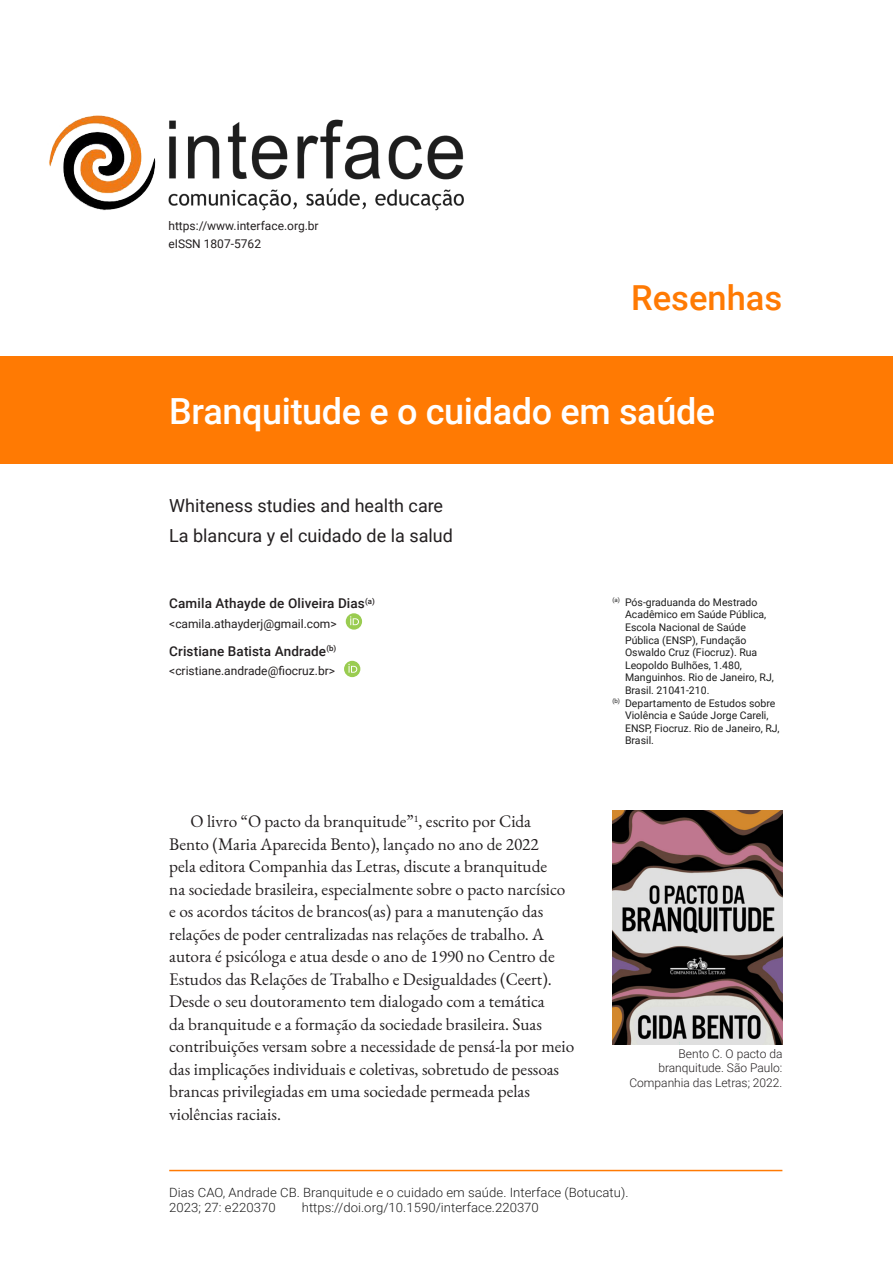
<style>
.page{position:relative;width:893px;height:1263px;background:#fff}
.page>*{position:absolute;margin:0;border:0;box-sizing:border-box;transform-origin:0 0}
.t1{font:500 36px "Roboto";letter-spacing:-.01em;color:#fff}
.t2{font:500 34.5px "Roboto";color:#ff7a03}
.t3{font:18px/30.2px "Roboto";color:#231f20}
.t4{font:17.25px/22.5px "EB Garamond";color:#231f20}
.t5{font:500 13.5px "Roboto";letter-spacing:.01em;color:#231f20}
.t6{font:300 12.75px/15.3px "Roboto";letter-spacing:.005em;color:#1d1d1d}
.t7{font:12px/18px "Roboto";color:#231f20}
.t8{font:300 12px/14.4px "Roboto";color:#231f20;text-align:right}
.t9{font:10.5px "Roboto";color:#1d1d1d}
</style>
<div class="page">
<div style="left:0;top:356px;width:893px;height:108px;background:#ff7a03"></div>
<img style="left:168px;top:119px;width:296px;height:91px">
<img style="left:49px;top:116px;width:107px;height:94px">
<hr style="left:169px;top:1170px;width:613px;height:1px;background:#ff7a03">
<div style="left:346px;top:613px;width:16px;height:17px;background:#9acc51;border-radius:50%"></div>
<svg style="left:350px;top:616px;width:9px;height:9px"></svg>
<div style="left:344px;top:661px;width:16px;height:16px;background:#9acc51;border-radius:50%"></div>
<svg style="left:348px;top:664px;width:9px;height:9px"></svg>
<img style="left:612px;top:810px;width:170px;height:234px">
<p class="t7" style="left:168px;top:216px;width:152px">https://www.interface.org.br eISSN 1807-5762</p>
<h2 class="t2" style="left:631px;top:273px;width:153px">Resenhas</h2>
<h1 class="t1" style="left:169px;top:386px;width:548px">Branquitude e o cuidado em saúde</h1>
<p class="t3" style="left:169px;top:490px;width:285px">Whiteness studies and health care<br>La blancura y el cuidado de la salud</p>
<p class="t5" style="left:169px;top:594px;width:207px">Camila Athayde de Oliveira Dias<sup>(a)</sup></p>
<p class="t7" style="left:169px;top:614px;width:169px">&lt;camila.athayderj@gmail.com&gt;</p>
<p class="t5" style="left:169px;top:641px;width:169px">Cristiane Batista Andrade<sup>(b)</sup></p>
<p class="t7" style="left:169px;top:661px;width:167px">&lt;cristiane.andrade@fiocruz.br&gt;</p>
<p class="t4" style="left:169px;top:810px;width:407px;text-indent:21px">O livro “O pacto da branquitude”<sup>1</sup>, escrito por Cida Bento (Maria Aparecida Bento), lançado no ano de 2022<br>pela editora Companhia das Letras, discute a branquitude<br>na sociedade brasileira, especialmente sobre o pacto narcísico e os acordos tácitos de brancos(as) para a manutenção das relações de poder centralizadas nas relações de trabalho. A autora é psicóloga e atua desde o ano de 1990 no Centro de Estudos das Relações de Trabalho e Desigualdades (Ceert).<br>Desde o seu doutoramento tem dialogado com a temática<br>da branquitude e a formação da sociedade brasileira. Suas contribuições versam sobre a necessidade de pensá-la por meio das implicações individuais e coletivas, sobretudo de pessoas brancas privilegiadas em uma sociedade permeada pelas violências raciais.</p>
<p class="t9" style="left:612px;top:595px;width:147px"><sup>(a)</sup> Pós-graduanda do Mestrado</p>
<p class="t9" style="left:625px;top:607px;width:143px">Acadêmico em Saúde Pública,</p>
<p class="t9" style="left:625px;top:620px;width:122px">Escola Nacional de Saúde</p>
<p class="t9" style="left:625px;top:632px;width:123px">Pública (ENSP), Fundação</p>
<p class="t9" style="left:625px;top:645px;width:134px">Oswaldo Cruz (Fiocruz). Rua</p>
<p class="t9" style="left:625px;top:658px;width:118px">Leopoldo Bulhões, 1.480,</p>
<p class="t9" style="left:625px;top:670px;width:150px">Manguinhos. Rio de Janeiro, RJ,</p>
<p class="t9" style="left:625px;top:683px;width:86px">Brasil. 21041-210.</p>
<p class="t9" style="left:612px;top:695px;width:165px"><sup>(b)</sup> Departamento de Estudos sobre</p>
<p class="t9" style="left:625px;top:708px;width:145px">Violência e Saúde Jorge Careli,</p>
<p class="t9" style="left:625px;top:721px;width:156px">ENSP, Fiocruz. Rio de Janeiro, RJ,</p>
<p class="t9" style="left:625px;top:733px;width:30px">Brasil.</p>
<p class="t8" style="left:629px;top:1046px;width:154px">Bento C. O pacto da branquitude. São Paulo:<br>Companhia das Letras; 2022.</p>
<p class="t6" style="left:169px;top:1184px;width:461px">Dias CAO, Andrade CB. Branquitude e o cuidado em saúde. Interface (Botucatu).<br>2023; 27: e220370</p>
<p class="t6" style="left:302px;top:1199px;width:239px">https://doi.org/10.1590/interface.220370</p>
</div>
